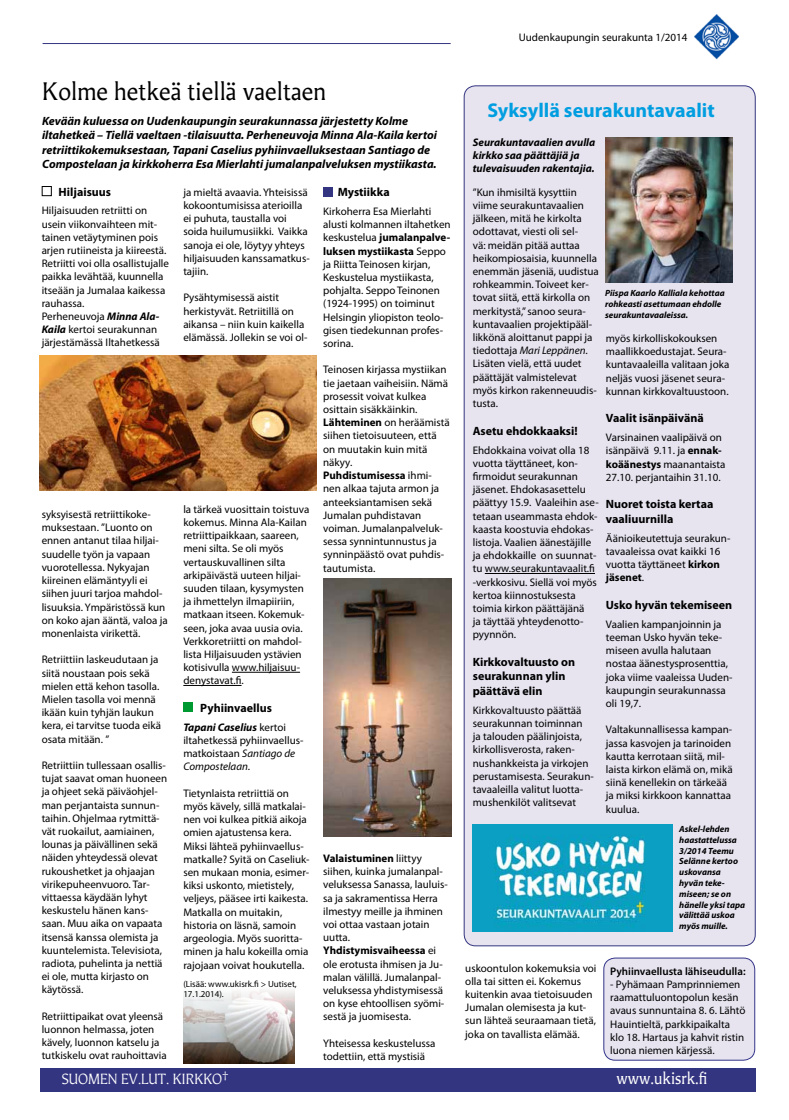
<style>
.page{position:relative;width:789px;height:1120px;background:#fff}
.page>*{position:absolute;margin:0;border:0;box-sizing:border-box;transform-origin:0 0}
.t1{font:24px "Martti";color:#000}
.t2{font:700 20px "Myriad Pro";color:#009ee0}
.t3{font:16px "Martti";color:#fff}
.t4{font:14px "Martti Display";color:#fff}
.t5{font:italic 700 12px/14.4px "Myriad Pro";color:#000}
.t6{font:700 12px/14.4px "Myriad Pro";color:#000}
.t7{font:11px/13.2px "Myriad Pro";color:#000}
.t8{font:italic 700 11px/13.2px "Myriad Pro";color:#000}
.t9{font:600 11px "Myriad Pro";color:#000}
.t10{font:italic 700 9px/10.8px "Myriad Pro";color:#000}
.t11{font:9px/10.8px "Myriad Pro";color:#000}
.s1{font-weight:700;font-style:italic}
.s2{font-style:italic}
.s3{font-weight:700}
</style>
<div class="page">
<hr style="left:43px;top:43px;width:407px;height:1px;background:#343580">
<img style="left:694px;top:15px;width:44px;height:45px">
<img style="left:183px;top:990px;width:111px;height:73px">
<img style="left:40px;top:356px;width:276px;height:134px">
<div style="left:464px;top:86px;width:290px;height:860px;background:#e7e4f0;border-radius:11px"></div>
<hr style="left:484px;top:573px;width:110px;height:1px;background:#000">
<img style="left:323px;top:578px;width:128px;height:258px">
<img style="left:472px;top:825px;width:199px;height:106px">
<img style="left:605px;top:138px;width:127px;height:145px">
<div style="left:40px;top:1068px;width:715px;height:23px;background:#343580"></div>
<div style="left:42px;top:186px;width:10px;height:10px;border:1px solid #000"></div>
<div style="left:183px;top:702px;width:9px;height:10px;background:#009831"></div>
<div style="left:323px;top:188px;width:9px;height:9px;background:#343580"></div>
<div style="left:603px;top:958px;width:151px;height:102px;background:#e7e4f0;border-radius:11px"></div>
<div style="left:603px;top:958px;width:151px;height:102px;border:1px solid #333489;border-radius:11px"></div>
<hr style="left:232px;top:672px;width:68px;height:1px;background:#000">
<hr style="left:183px;top:685px;width:58px;height:1px;background:#000">
<p class="t7" style="left:518px;top:30px;width:170px">Uudenkaupungin seurakunta 1/2014</p>
<h1 class="t1" style="left:42px;top:76px;width:285px">Kolme hetkeä tiellä vaeltaen</h1>
<p class="t5" style="left:42px;top:113px;width:396px">Kevään kuluessa on Uudenkaupungin seurakunnassa järjestetty Kolme iltahetkeä – Tiellä vaeltaen -tilaisuutta. Perheneuvoja Minna Ala-Kaila kertoi retriittikokemuksestaan, Tapani Caselius pyhiinvaelluksestaan Santiago de Compostelaan ja kirkkoherra Esa Mierlahti jumalanpalveluksen mystiikasta.</p>
<p class="t6" style="left:59px;top:184px;width:54px">Hiljaisuus</p>
<p class="t7" style="left:42px;top:204px;width:129px">Hiljaisuuden retriitti on usein viikonvaihteen mit&shy;tainen vetäytyminen pois arjen rutiineista ja kiireestä.<br>Retriitti voi olla osallistujalle paikka levähtää, kuunnella itseään ja Jumalaa kaikessa rauhassa.<br>Perheneuvoja <span class="s1">Minna Ala-<br>Kaila</span> kertoi seurakunnan järjestämässä Iltahetkessä</p>
<p class="t7" style="left:42px;top:507px;width:127px">syksyisestä retriittikoke&shy;muksestaan. ”Luonto on ennen antanut tilaa hiljai&shy;suudelle työn ja vapaan vuorotellessa. Nykyajan kiireinen elämäntyyli ei siihen juuri tarjoa mahdol&shy;lisuuksia. Ympäristössä kun on koko ajan ääntä, valoa ja monenlaista virikettä.</p>
<p class="t7" style="left:42px;top:653px;width:121px">Retriittiin laskeudutaan ja siitä noustaan pois sekä mielen että kehon tasolla.<br>Mielen tasolla voi mennä ikään kuin tyhjän laukun kera, ei tarvitse tuoda eikä osata mitään. ”</p>
<p class="t7" style="left:42px;top:758px;width:127px">Retriittiin tullessaan osallis&shy;tujat saavat oman huoneen ja ohjeet sekä päiväohjel&shy;man perjantaista sunnun&shy;taihin. Ohjelmaa rytmittä&shy;vät ruokailut, aamiainen, lounas ja päivällinen sekä näiden yhteydessä olevat rukoushetket ja ohjaajan virikepuheenvuoro. Tar&shy;vittaessa käydään lyhyt keskustelu hänen kans&shy;saan. Muu aika on vapaata itsensä kanssa olemista ja kuuntelemista. Televisiota, radiota, puhelinta ja nettiä ei ole, mutta kirjasto on käytössä.</p>
<p class="t7" style="left:42px;top:1009px;width:127px">Retriittipaikat ovat yleensä luonnon helmassa, joten kävely, luonnon katselu ja tutkiskelu ovat rauhoittavia</p>
<p class="t7" style="left:183px;top:185px;width:128px">ja mieltä avaavia. Yhteisissä kokoontumisissa aterioilla ei puhuta, taustalla voi soida huilumusiikki. Vaikka sanoja ei ole, löytyy yhteys hiljaisuuden kanssamatkus&shy;tajiin.</p>
<p class="t7" style="left:183px;top:291px;width:126px">Pysähtymisessä aistit herkistyvät. Retriitillä on aikansa – niin kuin kaikella elämässä. Jollekin se voi ol-</p>
<p class="t7" style="left:183px;top:502px;width:127px">la tärkeä vuosittain toistuva kokemus. Minna Ala-Kailan retriittipaikkaan, saareen, meni silta. Se oli myös vertauskuvallinen silta arkipäivästä uuteen hiljai&shy;suuden tilaan, kysymysten ja ihmettelyn ilmapiiriin, matkaan itseen. Kokemuk&shy;seen, joka avaa uusia ovia.<br>Verkkoretriitti on mahdol&shy;lista Hiljaisuuden ystävien kotisivulla www.hiljaisuu&shy;denystavat.fi.</p>
<p class="t6" style="left:200px;top:700px;width:73px">Pyhiinvaellus</p>
<p class="t7" style="left:183px;top:720px;width:122px"><span class="s1">Tapani Caselius</span> kertoi iltahetkessä pyhiinvaellus&shy;matkoistaan <span class="s2">Santiago de<br>Compostelaan</span>.</p>
<p class="t7" style="left:183px;top:786px;width:128px">Tietynlaista retriittiä on myös kävely, sillä matkalai&shy;nen voi kulkea pitkiä aikoja omien ajatustensa kera.<br>Miksi lähteä pyhiinvaellus&shy;matkalle? Syitä on Caseliuk&shy;sen mukaan monia, esimer&shy;kiksi uskonto, mietistely, veljeys, pääsee irti kaikesta.<br>Matkalla on muitakin, historia on läsnä, samoin argeologia. Myös suoritta&shy;minen ja halu kokeilla omia rajojaan voivat houkutella.</p>
<p class="t11" style="left:183px;top:978px;width:115px">(Lisää: www.ukisrk.fi &gt; Uutiset,<br>17.1.2014).</p>
<p class="t6" style="left:337px;top:184px;width:53px">Mystiikka</p>
<p class="t7" style="left:323px;top:204px;width:129px">Kirkoherra Esa Mierlahti alusti kolmannen iltahetken keskustelua <span class="s3">jumalanpalve&shy;luksen mystiikasta</span> Seppo ja Riitta Teinosen kirjan,<br>Keskustelua mystiikasta, pohjalta. Seppo Teinonen (1924-1995) on toiminut<br>Helsingin yliopiston teolo&shy;gisen tiedekunnan profes&shy;sorina.</p>
<p class="t7" style="left:323px;top:363px;width:128px">Teinosen kirjassa mystiikan tie jaetaan vaiheisiin. Nämä prosessit voivat kulkea osittain sisäkkäinkin.<br><span class="s3">Lähteminen</span> on heräämistä siihen tietoisuuteen, että on muutakin kuin mitä näkyy.<br><span class="s3">Puhdistumisessa</span> ihmi&shy;nen alkaa tajuta armon ja anteeksiantamisen sekä<br>Jumalan puhdistavan voiman. Jumalanpalveluk&shy;sessa synnintunnustus ja synninpäästö ovat puhdis&shy;tautumista.</p>
<p class="t7" style="left:323px;top:851px;width:126px"><span class="s3">Valaistuminen</span> liittyy siihen, kuinka jumalanpal&shy;veluksessa Sanassa, lauluis&shy;sa ja sakramentissa Herra ilmestyy meille ja ihminen voi ottaa vastaan jotain uutta.<br><span class="s3">Yhdistymisvaiheessa</span> ei ole erotusta ihmisen ja Ju&shy;malan välillä. Jumalanpal&shy;veluksessa yhdistymisessä on kyse ehtoollisen syömi&shy;sestä ja juomisesta.</p>
<p class="t7" style="left:323px;top:1036px;width:114px">Yhteisessa keskustelussa todettiin, että mystisiä</p>
<h2 class="t2" style="left:487px;top:97px;width:229px">Syksyllä seurakuntavaalit</h2>
<p class="t8" style="left:472px;top:135px;width:124px">Seurakuntavaalien avulla kirkko saa päättäjiä ja tulevaisuuden rakentajia.</p>
<p class="t7" style="left:472px;top:185px;width:127px">”Kun ihmisiltä kysyttiin viime seurakuntavaalien jälkeen, mitä he kirkolta odottavat, viesti oli sel-<br>vä: meidän pitää auttaa heikompiosaisia, kuunnella enemmän jäseniä, uudistua rohkeammin. Toiveet ker&shy;tovat siitä, että kirkolla on merkitystä,” sanoo seura&shy;kuntavaalien projektipääl&shy;likkönä aloittanut pappi ja tiedottaja <span class="s2">Mari Leppänen.<br></span>Lisäten vielä, että uudet päättäjät valmistelevat myös kirkon rakenneuudis&shy;tusta.</p>
<p class="t6" style="left:472px;top:423px;width:106px">Asetu ehdokkaaksi!</p>
<p class="t7" style="left:472px;top:443px;width:127px">Ehdokkaina voivat olla 18 vuotta täyttäneet, kon&shy;firmoidut seurakunnan jäsenet. Ehdokasasettelu päättyy 15.9. Vaaleihin ase&shy;tetaan useammasta ehdok&shy;kaasta koostuvia ehdokas&shy;listoja. Vaalien äänestäjille ja ehdokkaille on suunnat&shy;tu www.seurakuntavaalit.fi -verkkosivu. Siellä voi myös kertoa kiinnostuksesta toimia kirkon päättäjänä<br>ja täyttää yhteydenotto&shy;pyynnön.</p>
<p class="t6" style="left:472px;top:654px;width:104px">Kirkkovaltuusto on seurakunnan ylin päättävä elin</p>
<p class="t7" style="left:472px;top:703px;width:122px">Kirkkovaltuusto päättää seurakunnan toiminnan<br>ja talouden päälinjoista, kirkollisverosta, raken&shy;nushankkeista ja virkojen perustamisesta. Seurakun&shy;tavaaleilla valitut luotta&shy;mushenkilöt valitsevat</p>
<p class="t10" style="left:604px;top:287px;width:121px">Piispa Kaarlo Kalliala kehottaa rohkeasti asettumaan ehdolle seurakuntavaaleissa.</p>
<p class="t7" style="left:605px;top:331px;width:125px">myös kirkolliskokouksen maallikkoedustajat. Seura&shy;kuntavaaleilla valitaan joka neljäs vuosi jäsenet seura&shy;kunnan kirkkovaltuustoon.</p>
<p class="t6" style="left:605px;top:411px;width:99px">Vaalit isänpäivänä</p>
<p class="t7" style="left:605px;top:431px;width:121px">Varsinainen vaalipäivä on isänpäivä 9.11. ja <span class="s3">ennak&shy;koäänestys</span> maanantaista<br>27.10. perjantaihin 31.10.</p>
<p class="t6" style="left:605px;top:497px;width:109px">Nuoret toista kertaa vaaliuurnilla</p>
<p class="t7" style="left:605px;top:531px;width:126px">Äänioikeutettuja seurakun&shy;tavaaleissa ovat kaikki 16 vuotta täyttäneet <span class="s3">kirkon jäsenet</span>.</p>
<p class="t6" style="left:605px;top:597px;width:128px">Usko hyvän tekemiseen</p>
<p class="t7" style="left:605px;top:617px;width:128px">Vaalien kampanjoinnin ja teeman Usko hyvän teke&shy;miseen avulla halutaan nostaa äänestysprosenttia, joka viime vaaleissa Uuden&shy;kaupungin seurakunnassa oli 19,7.</p>
<p class="t7" style="left:605px;top:723px;width:128px">Valtakunnallisessa kampan&shy;jassa kasvojen ja tarinoiden kautta kerrotaan siitä, mil&shy;laista kirkon elämä on, mikä siinä kenellekin on tärkeää ja miksi kirkkoon kannattaa kuulua.</p>
<p class="t7" style="left:465px;top:961px;width:133px">uskoontulon kokemuksia voi olla tai sitten ei. Kokemus kuitenkin avaa tietoisuuden<br>Jumalan olemisesta ja kut&shy;sun lähteä seuraamaan tietä, joka on tavallista elämää.</p>
<p class="t10" style="left:678px;top:823px;width:67px">Askel-lehden haastattelussa<br>3/2014 Teemu<br>Selänne kertoo uskovansa hyvän teke&shy;miseen; se on hänelle yksi tapa välittää uskoa myös muille.</p>
<p class="t9" style="left:609px;top:964px;width:137px">Pyhiinvaellusta lähiseudulla:</p>
<p class="t7" style="left:609px;top:977px;width:137px">- Pyhämaan Pamprinniemen raamattuluontopolun kesän avaus sunnuntaina 8. 6. Lähtö<br>Hauintieltä, parkkipaikalta klo 18. Hartaus ja kahvit ristin luona niemen kärjessä.</p>
<p class="t4" style="left:62px;top:1070px;width:168px">SUOMEN EV.LUT. KIRKKO¤</p>
<h3 class="t3" style="left:616px;top:1068px;width:93px">www.ukisrk.fi</h3>
</div>
